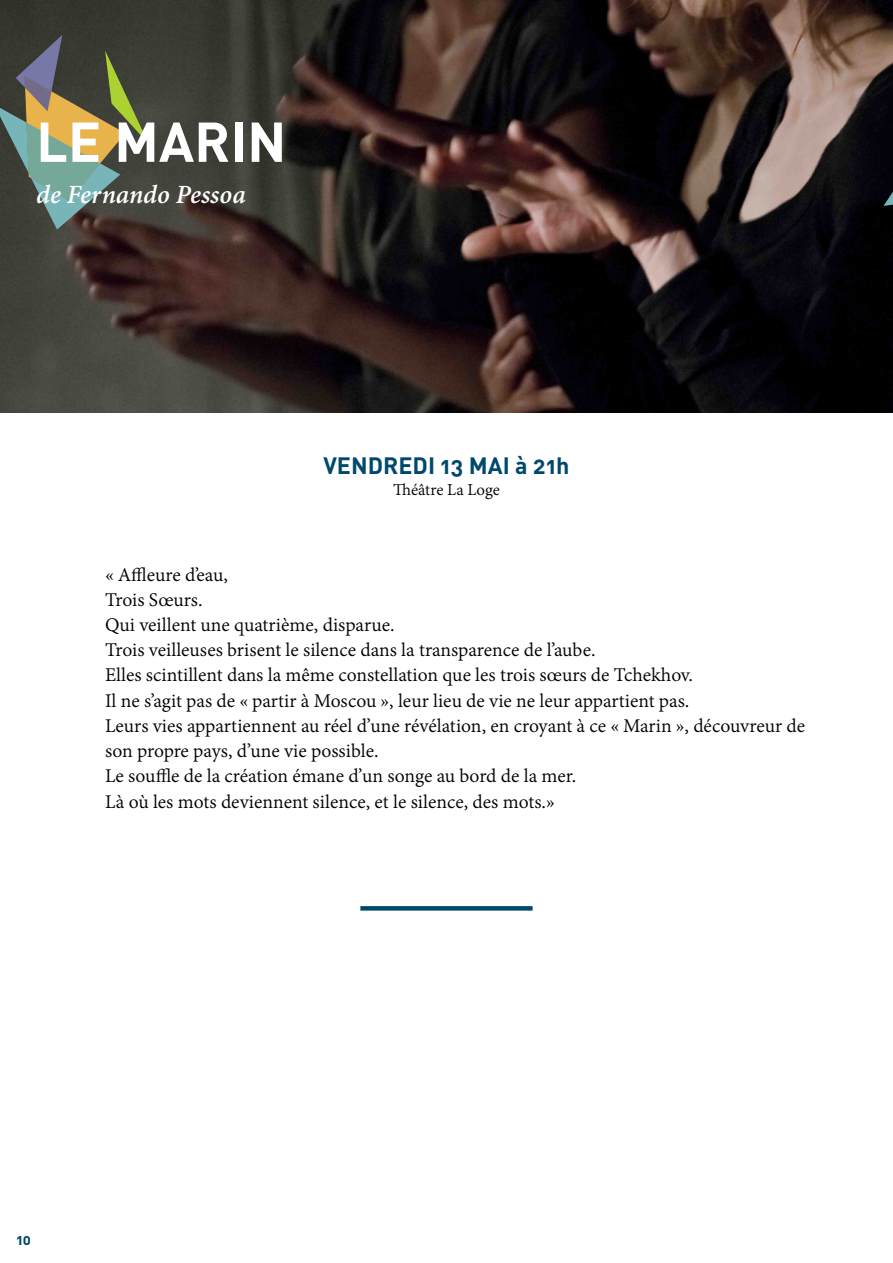
<style>
.page{position:relative;width:893px;height:1263px;background:#fff}
.page>*{position:absolute;margin:0;border:0;box-sizing:border-box;transform-origin:0 0}
.t1{font:55.2px "DIN Bold Alternate";color:#fff}
.t2{font:italic 700 28.5px "Adobe Devanagari";color:#fff}
.t3{font:23.4px "DIN Bold Alternate";color:#00496c}
.t4{font:21px/25.2px "Adobe Devanagari";color:#000}
.t5{font:18px "Adobe Devanagari";color:#000}
.t6{font:15px "DIN Bold Alternate";color:#00496c}
</style>
<div class="page">
<img style="left:0;top:0;width:893px;height:412px">
<div style="left:360px;top:906px;width:173px;height:5px;background:#00496c"></div>
<svg style="left:0;top:35px;width:148px;height:195px;background:#636853"></svg>
<svg style="left:883px;top:138px;width:10px;height:68px"></svg>
<h1 class="t1" style="left:36px;top:106px;width:252px">LE MARIN</h1>
<h2 class="t2" style="left:36px;top:178px;width:211px">de Fernando Pessoa</h2>
<p class="t3" style="left:323px;top:450px;width:248px">VENDREDI 13 MAI à 21h</p>
<p class="t5" style="left:393px;top:480px;width:108px">Théâtre La Loge</p>
<p class="t4" style="left:105px;top:564px;width:702px">« Affleure d’eau,<br>Trois Sœurs.<br>Qui veillent une quatrième, disparue.<br>Trois veilleuses brisent le silence dans la transparence de l’aube.<br>Elles scintillent dans la même constellation que les trois sœurs de Tchekhov.<br>Il ne s’agit pas de « partir à Moscou », leur lieu de vie ne leur appartient pas.<br>Leurs vies appartiennent au réel d’une révélation, en croyant à ce « Marin », découvreur de son propre pays, d’une vie possible.<br>Le souffle de la création émane d’un songe au bord de la mer.<br>Là où les mots deviennent silence, et le silence, des mots.»</p>
<p class="t6" style="left:16px;top:1230px;width:16px">10</p>
</div>
